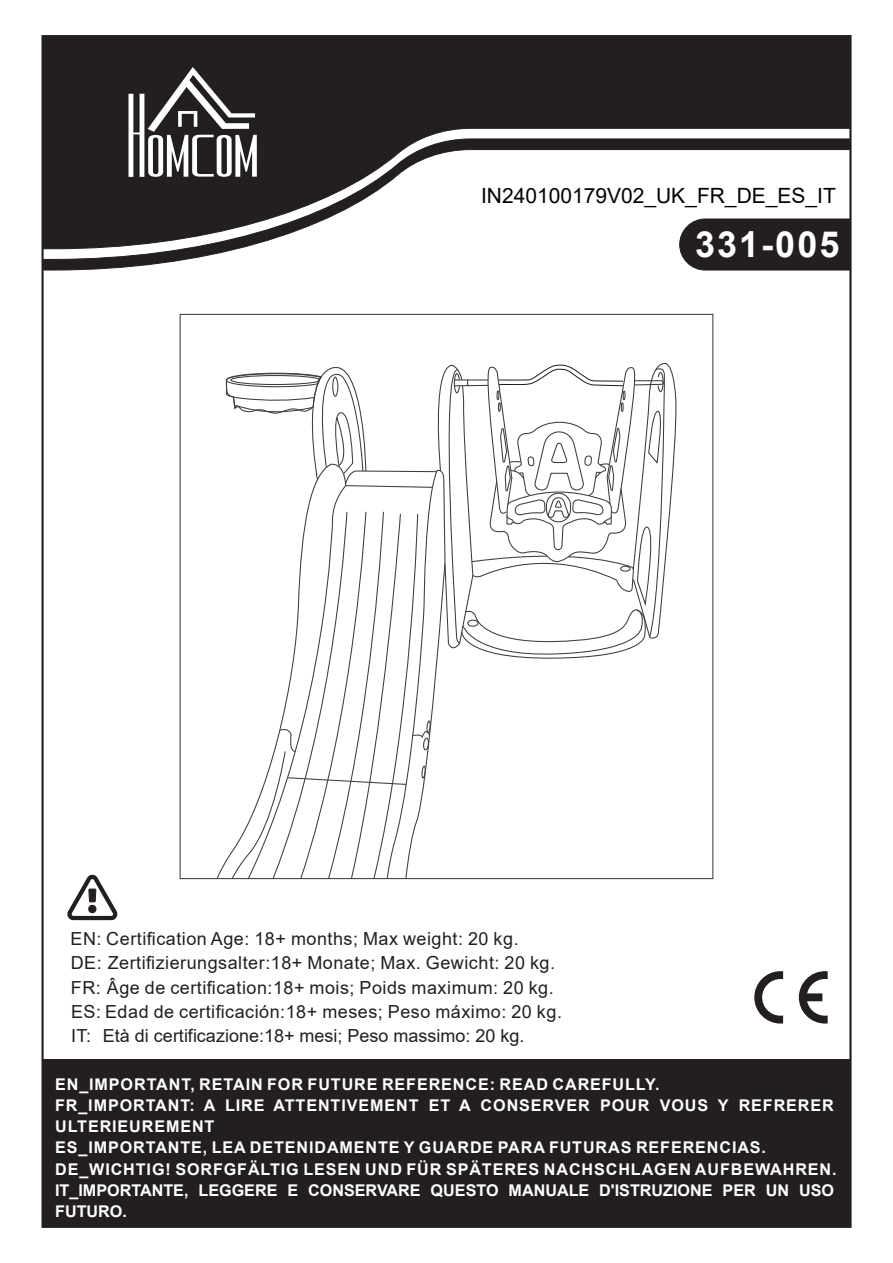
<style>
.page{position:relative;width:893px;height:1263px;background:#fff}
.page>*{position:absolute;margin:0;border:0;box-sizing:border-box;transform-origin:0 0}
.t1{font:700 36px "Arial";letter-spacing:.055em;color:#fff}
.t2{font:21px "Arial";color:#030303}
.t3{font:18px/24.2px "Arial";letter-spacing:.03em;color:#231f20}
.t4{font:700 16.2px/21.3px "Arial";letter-spacing:.055em;color:#fff}
</style>
<div class="page">
<div style="left:42px;top:35px;width:809px;height:103px;background:#231f20"></div>
<svg style="left:42px;top:138px;width:809px;height:133px"></svg>
<svg style="left:129px;top:67px;width:128px;height:110px"></svg>
<svg style="left:754px;top:971px;width:74px;height:52px"></svg>
<div style="left:43px;top:1059px;width:807px;height:168px;background:#231f20"></div>
<svg style="left:67px;top:874px;width:51px;height:47px"></svg>
<svg style="left:225px;top:362px;width:453px;height:518px"></svg>
<p class="t2" style="left:481px;top:181px;width:356px">IN240100179V02_UK_FR_DE_ES_IT</p>
<h1 class="t1" style="left:695px;top:219px;width:146px">331-005</h1>
<p class="t3" style="left:71px;top:927px;width:493px">EN: Certification Age: 18+ months; Max weight: 20 kg.<br>DE: Zertifizierungsalter:18+ Monate; Max. Gewicht: 20 kg.<br>FR: Âge de certification:18+ mois; Poids maximum: 20 kg.<br>ES: Edad de certificación:18+ meses; Peso máximo: 20 kg.<br>IT: Età di certificazione:18+ mesi; Peso massimo: 20 kg.</p>
<p class="t4" style="left:55px;top:1073px;width:783px">EN_IMPORTANT, RETAIN FOR FUTURE REFERENCE: READ CAREFULLY.<br>FR_IMPORTANT: A LIRE ATTENTIVEMENT ET A CONSERVER POUR VOUS Y REFRERER ULTERIEUREMENT<br>ES_IMPORTANTE, LEA DETENIDAMENTE Y GUARDE PARA FUTURAS REFERENCIAS.<br>DE_WICHTIG! SORFGFÄLTIG LESEN UND FÜR SPÄTERES NACHSCHLAGEN AUFBEWAHREN.<br>IT_IMPORTANTE, LEGGERE E CONSERVARE QUESTO MANUALE D'ISTRUZIONE PER UN USO FUTURO.</p>
</div>
